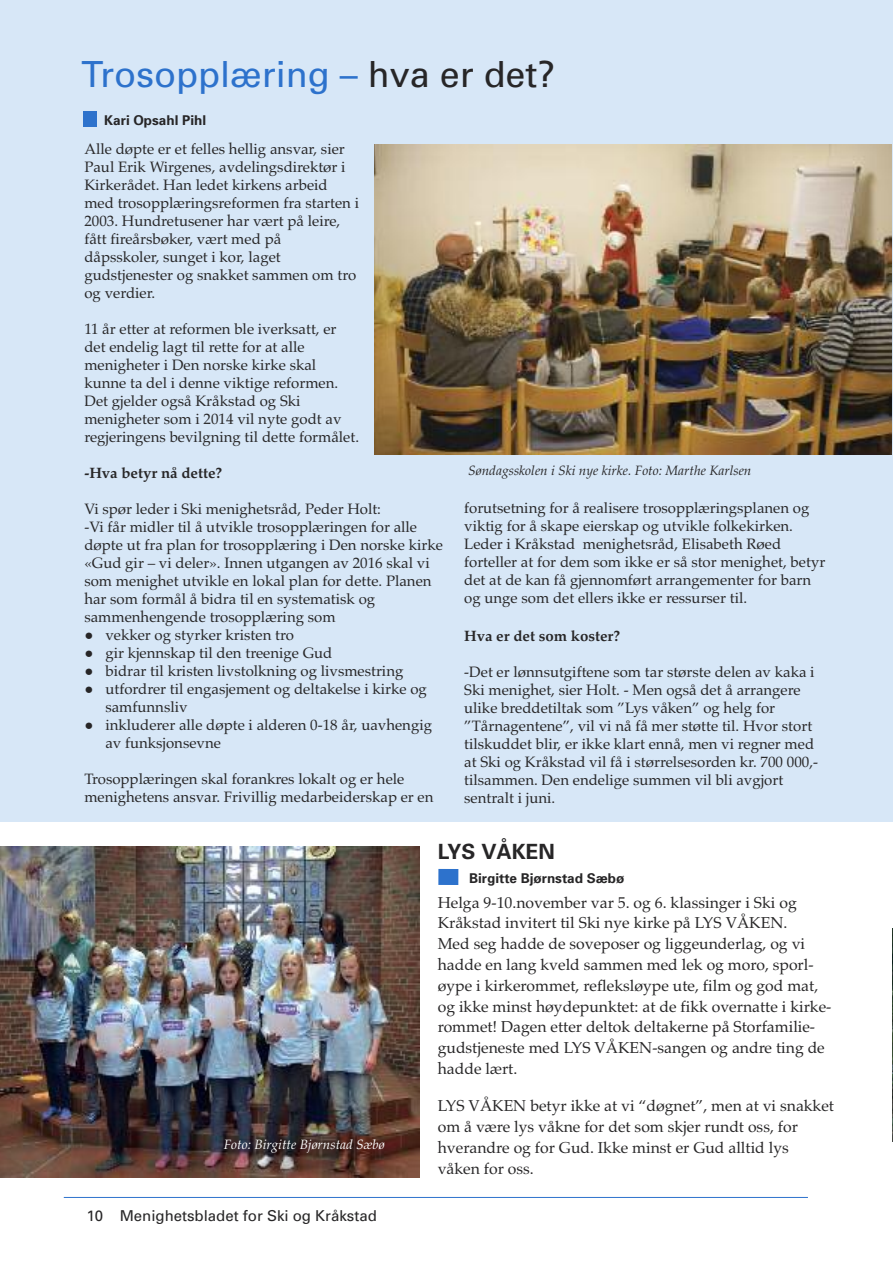
<style>
.page{position:relative;width:893px;height:1263px;background:#fff}
.page>*{position:absolute;margin:0;border:0;box-sizing:border-box;transform-origin:0 0}
.t1{font:36px "Univers";color:#2d72cc}
.t2{font:700 21px "Univers";color:#272627}
.t3{font:15.75px/20.9px "Palatino";color:#272627}
.t4{font:15px/18px "Palatino";color:#272627}
.t5{font:700 15px "Palatino";color:#272627}
.t6{font:15px "Univers";color:#272627}
.t7{font:italic 13.5px "Palatino";color:#272627}
.t8{font:700 13.5px "Univers";color:#272627}
.t9{font:italic 13.5px "Palatino";color:#fff}
.s1{color:#272627}
</style>
<div class="page">
<hr style="left:64px;top:1197px;width:744px;height:1px;background:#2d72cc">
<div style="left:438px;top:869px;width:20px;height:16px;background:#2d72cc"></div>
<img style="left:892px;top:928px;width:1px;height:213px">
<div style="left:0;top:0;width:893px;height:822px;background:#d7e7f7"></div>
<div style="left:83px;top:111px;width:14px;height:16px;background:#2d72cc"></div>
<img style="left:374px;top:145px;width:517px;height:309px">
<img style="left:0;top:846px;width:419px;height:331px">
<h1 class="t1" style="left:81px;top:61px;width:476px">Trosopplæring – <span class="s1">hva er det?</span></h1>
<p class="t8" style="left:104px;top:115px;width:103px">Kari Opsahl Pihl</p>
<p class="t4" style="left:84px;top:140px;width:276px">Alle døpte er et felles hellig ansvar, sier Paul Erik Wirgenes, avdelingsdirektør i Kirkerådet. Han ledet kirkens arbeid med trosopplæringsreformen fra starten i 2003. Hundretusener har vært på leire, fått fireårsbøker, vært med på dåpsskoler, sunget i kor, laget gudstjenester og snakket sammen om tro og verdier.</p>
<p class="t4" style="left:84px;top:320px;width:276px">11 år etter at reformen ble iverksatt, er det endelig lagt til rette for at alle menigheter i Den norske kirke skal kunne ta del i denne viktige reformen.<br>Det gjelder også Kråkstad og Ski menigheter som i 2014 vil nyte godt av regjeringens bevilgning til dette formålet.</p>
<p class="t5" style="left:84px;top:464px;width:139px">-Hva betyr nå dette?</p>
<p class="t4" style="left:84px;top:500px;width:360px">Vi spør leder i Ski menighetsråd, Peder Holt:<br>-Vi får midler til å utvikle trosopplæringen for alle døpte ut fra plan for trosopplæring i Den norske kirke «Gud gir – vi deler». Innen utgangen av 2016 skal vi som menighet utvikle en lokal plan for dette. Planen har som formål å bidra til en systematisk og sammenhengende trosopplæring som</p>
<p class="t4" style="left:84px;top:626px;width:211px">● vekker og styrker kristen tro</p>
<p class="t4" style="left:84px;top:644px;width:250px">● gir kjennskap til den treenige Gud</p>
<p class="t4" style="left:84px;top:662px;width:320px">● bidrar til kristen livstolkning og livsmestring</p>
<p class="t4" style="left:105px;top:680px;width:323px;text-indent:-21px">● utfordrer til engasjement og deltakelse i kirke og samfunnsliv</p>
<p class="t4" style="left:105px;top:716px;width:328px;text-indent:-21px">● inkluderer alle døpte i alderen 0-18 år, uavhengig av funksjonsevne</p>
<p class="t4" style="left:84px;top:770px;width:351px">Trosopplæringen skal forankres lokalt og er hele menighetens ansvar. Frivillig medarbeiderskap er en</p>
<p class="t7" style="left:468px;top:462px;width:285px">Søndagsskolen i Ski nye kirke. Foto: Marthe Karlsen</p>
<p class="t4" style="left:464px;top:499px;width:363px">forutsetning for å realisere trosopplæringsplanen og viktig for å skape eierskap og utvikle folkekirken.<br>Leder i Kråkstad menighetsråd, Elisabeth Røed forteller at for dem som ikke er så stor menighet, betyr det at de kan få gjennomført arrangementer for barn og unge som det ellers ikke er ressurser til.</p>
<p class="t5" style="left:464px;top:627px;width:157px">Hva er det som koster?</p>
<p class="t4" style="left:464px;top:663px;width:355px">-Det er lønnsutgiftene som tar største delen av kaka i Ski menighet, sier Holt. - Men også det å arrangere ulike breddetiltak som ”Lys våken” og helg for ”Tårnagentene”, vil vi nå få mer støtte til. Hvor stort tilskuddet blir, er ikke klart ennå, men vi regner med at Ski og Kråkstad vil få i størrelsesorden kr. 700 000,- tilsammen. Den endelige summen vil bli avgjort sentralt i juni.</p>
<p class="t9" style="left:224px;top:1136px;width:162px">Foto: Birgitte Bjørnstad Sæbø</p>
<p class="t6" style="left:86px;top:1211px;width:292px">10 Menighetsbladet for Ski og Kråkstad</p>
<h2 class="t2" style="left:438px;top:844px;width:119px">LYS VÅKEN</h2>
<p class="t3" style="left:438px;top:892px;width:395px">Helga 9-10.november var 5. og 6. klassinger i Ski og Kråkstad invitert til Ski nye kirke på LYS VÅKEN.<br>Med seg hadde de soveposer og liggeunderlag, og vi hadde en lang kveld sammen med lek og moro, sporl&shy;øype i kirkerommet, refleksløype ute, film og god mat, og ikke minst høydepunktet: at de fikk overnatte i kirke&shy;rommet! Dagen etter deltok deltakerne på Storfamilie&shy;gudstjeneste med LYS VÅKEN-sangen og andre ting de hadde lært.</p>
<p class="t3" style="left:438px;top:1095px;width:398px">LYS VÅKEN betyr ikke at vi “døgnet”, men at vi snakket om å være lys våkne for det som skjer rundt oss, for hverandre og for Gud. Ikke minst er Gud alltid lys våken for oss.</p>
<p class="t8" style="left:469px;top:873px;width:157px">Birgitte Bjørnstad Sæbø</p>
</div>
